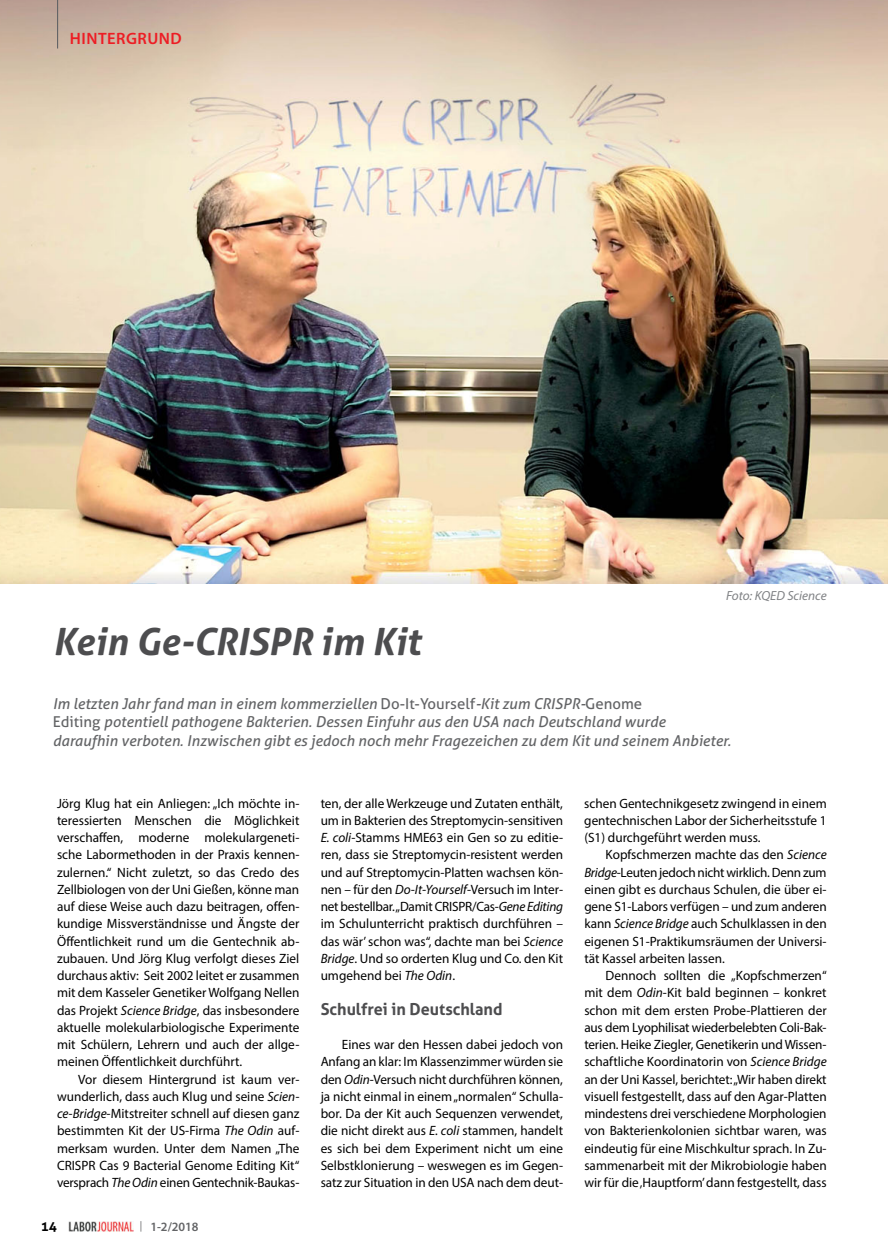
<style>
.page{position:relative;width:888px;height:1258px;background:#fff}
.page>*{position:absolute;margin:0;border:0;box-sizing:border-box;transform-origin:0 0}
.t1{font:italic 700 37.5px "Aller";color:#4d4d4f}
.t2{font:700 16.5px "Aller";color:#4d4d4f}
.t3{font:600 16.5px "Myriad Pro";letter-spacing:.03em;color:#ed1d24}
.t4{font:italic 15px/18.8px "Aller";color:#636466}
.t5{font:13.5px/17.2px "Myriad Pro";color:#000;text-align:justify}
.t6{font:13.5px "Myriad Pro";letter-spacing:-.02em;color:#000}
.t7{font:700 13.5px "Aller";color:#000}
.t8{font:italic 13.2px "Myriad Pro";color:#808285}
.t9{font:600 12.75px "Myriad Pro";color:#636466}
.s1{font-style:normal}
.s2{font-style:italic}
.s3{font-weight:400;font-size:10.5px}
</style>
<div class="page">
<img style="left:69px;top:1221px;width:65px;height:11px">
<img style="left:0;top:0;width:888px;height:584px">
<hr style="left:57px;top:0;width:1px;height:49px;background:#636466">
<p class="t3" style="left:70px;top:28px;width:113px">HINTERGRUND</p>
<p class="t1" style="left:53px;top:618px;width:369px">Kein Ge-CRISPR im Kit</p>
<p class="t8" style="left:726px;top:588px;width:102px">Foto: KQED Science</p>
<p class="t4" style="left:53px;top:694px;width:680px">Im letzten Jahr fand man in einem kommerziellen <span class="s1">Do-It-Yourself</span>-Kit zum CRISPR-<span class="s1">Genome<br>Editing</span> potentiell pathogene Bakterien. Dessen Einfuhr aus den USA nach Deutschland wurde daraufhin verboten. Inzwischen gibt es jedoch noch mehr Fragezeichen zu dem Kit und seinem Anbieter.</p>
<p class="t5" style="left:57px;top:794px;width:244px">Jörg Klug hat ein Anliegen: „Ich möchte in-</p>
<p class="t5" style="left:57px;top:811px;width:244px">teressierten Menschen die Möglichkeit</p>
<p class="t5" style="left:57px;top:829px;width:244px">verschaffen, moderne molekulargeneti-</p>
<p class="t5" style="left:57px;top:846px;width:244px">sche Labormethoden in der Praxis kennen-</p>
<p class="t5" style="left:57px;top:863px;width:244px">zulernen.“ Nicht zuletzt, so das Credo des</p>
<p class="t5" style="left:57px;top:880px;width:244px">Zellbiologen von der Uni Gießen, könne man</p>
<p class="t5" style="left:57px;top:898px;width:244px">auf diese Weise auch dazu beitragen, offen-</p>
<p class="t5" style="left:57px;top:915px;width:244px">kundige Missverständnisse und Ängste der</p>
<p class="t5" style="left:57px;top:932px;width:244px">Öffentlichkeit rund um die Gentechnik ab-</p>
<p class="t5" style="left:57px;top:949px;width:244px">zubauen. Und Jörg Klug verfolgt dieses Ziel</p>
<p class="t5" style="left:57px;top:967px;width:244px">durchaus aktiv: Seit 2002 leitet er zusammen</p>
<p class="t5" style="left:57px;top:984px;width:244px">mit dem Kasseler Genetiker Wolfgang Nellen</p>
<p class="t5" style="left:57px;top:1001px;width:244px">das Projekt <span class="s2">Science Bridge</span>, das insbesondere</p>
<p class="t5" style="left:57px;top:1018px;width:244px">aktuelle molekularbiologische Experimente</p>
<p class="t5" style="left:57px;top:1036px;width:244px">mit Schülern, Lehrern und auch der allge-</p>
<p class="t5" style="left:57px;top:1053px;width:187px">meinen Öffentlichkeit durchführt.</p>
<p class="t5" style="left:78px;top:1070px;width:223px">Vor diesem Hintergrund ist kaum ver-</p>
<p class="t5" style="left:57px;top:1087px;width:244px">wunderlich, dass auch Klug und seine <span class="s2">Scien-</span></p>
<p class="t5" style="left:57px;top:1105px;width:244px"><span class="s2">ce-Bridge</span>-Mitstreiter schnell auf diesen ganz</p>
<p class="t5" style="left:57px;top:1122px;width:244px">bestimmten Kit der US-Firma <span class="s2">The Odin</span> auf-</p>
<p class="t5" style="left:57px;top:1139px;width:244px">merksam wurden. Unter dem Namen „The</p>
<p class="t5" style="left:57px;top:1156px;width:244px">CRISPR Cas 9 Bacterial Genome Editing Kit“</p>
<p class="t5" style="left:57px;top:1174px;width:244px">versprach <span class="s2">The Odin</span> einen Gentechnik-Baukas-</p>
<p class="t7" style="left:41px;top:1218px;width:18px">14</p>
<p class="t9" style="left:140px;top:1218px;width:60px"><span class="s3">|</span> 1-2/2018</p>
<p class="t5" style="left:321px;top:794px;width:244px">ten, der alle Werkzeuge und Zutaten enthält, um in Bakterien des Streptomycin-sensitiven <span class="s2">E. coli</span>-Stamms HME63 ein Gen so zu editie&shy;ren, dass sie Streptomycin-resistent werden und auf Streptomycin-Platten wachsen kön&shy;nen – für den <span class="s2">Do-It-Yourself</span>-Versuch im Inter&shy;net bestellbar. „Damit CRISPR/Cas-<span class="s2">Gene Editing </span>im Schulunterricht praktisch durchführen – das wär’ schon was“, dachte man bei <span class="s2">Science Bridge</span>. Und so orderten Klug und Co. den Kit umgehend bei <span class="s2">The Odin</span>.</p>
<p class="t2" style="left:321px;top:998px;width:183px">Schulfrei in Deutschland</p>
<p class="t5" style="left:321px;top:1036px;width:244px;text-indent:21px">Eines war den Hessen dabei jedoch von Anfang an klar: Im Klassenzimmer würden sie den <span class="s2">Odin</span>-Versuch nicht durchführen können, ja nicht einmal in einem „normalen“ Schulla&shy;bor. Da der Kit auch Sequenzen verwendet, die nicht direkt aus <span class="s2">E. coli</span> stammen, handelt es sich bei dem Experiment nicht um eine Selbstklonierung – weswegen es im Gegen&shy;satz zur Situation in den USA nach dem deut-</p>
<p class="t5" style="left:584px;top:794px;width:244px">schen Gentechnikgesetz zwingend in einem</p>
<p class="t5" style="left:584px;top:811px;width:244px">gentechnischen Labor der Sicherheitsstufe 1</p>
<p class="t5" style="left:584px;top:829px;width:178px">(S1) durchgeführt werden muss.</p>
<p class="t5" style="left:606px;top:846px;width:223px">Kopfschmerzen machte das den <span class="s2">Science</span></p>
<p class="t6" style="left:584px;top:864px;width:244px"><span class="s2">Bridge</span>-Leuten jedoch nicht wirklich. Denn zum</p>
<p class="t5" style="left:584px;top:880px;width:244px">einen gibt es durchaus Schulen, die über ei-</p>
<p class="t5" style="left:584px;top:898px;width:244px">gene S1-Labors verfügen – und zum anderen</p>
<p class="t5" style="left:584px;top:915px;width:244px">kann <span class="s2">Science Bridge</span> auch Schulklassen in den</p>
<p class="t5" style="left:584px;top:932px;width:244px">eigenen S1-Praktikumsräumen der Universi-</p>
<p class="t5" style="left:584px;top:949px;width:142px">tät Kassel arbeiten lassen.</p>
<p class="t5" style="left:606px;top:967px;width:223px">Dennoch sollten die „Kopfschmerzen“</p>
<p class="t5" style="left:584px;top:984px;width:244px">mit dem <span class="s2">Odin</span>-Kit bald beginnen – konkret</p>
<p class="t5" style="left:584px;top:1001px;width:244px">schon mit dem ersten Probe-Plattieren der</p>
<p class="t5" style="left:584px;top:1018px;width:244px">aus dem Lyophilisat wiederbelebten Coli-Bak-</p>
<p class="t5" style="left:584px;top:1036px;width:244px">terien. Heike Ziegler, Genetikerin und Wissen-</p>
<p class="t5" style="left:584px;top:1053px;width:244px">schaftliche Koordinatorin von <span class="s2">Science Bridge</span></p>
<p class="t5" style="left:584px;top:1070px;width:244px">an der Uni Kassel, berichtet: „Wir haben direkt</p>
<p class="t5" style="left:584px;top:1087px;width:244px">visuell festgestellt, dass auf den Agar-Platten</p>
<p class="t5" style="left:584px;top:1105px;width:244px">mindestens drei verschiedene Morphologien</p>
<p class="t5" style="left:584px;top:1122px;width:244px">von Bakterienkolonien sichtbar waren, was</p>
<p class="t5" style="left:584px;top:1139px;width:244px">eindeutig für eine Mischkultur sprach. In Zu-</p>
<p class="t5" style="left:584px;top:1156px;width:244px">sammenarbeit mit der Mikrobiologie haben</p>
<p class="t5" style="left:584px;top:1174px;width:244px">wir für die ‚Hauptform’ dann festgestellt, dass</p>
</div>
